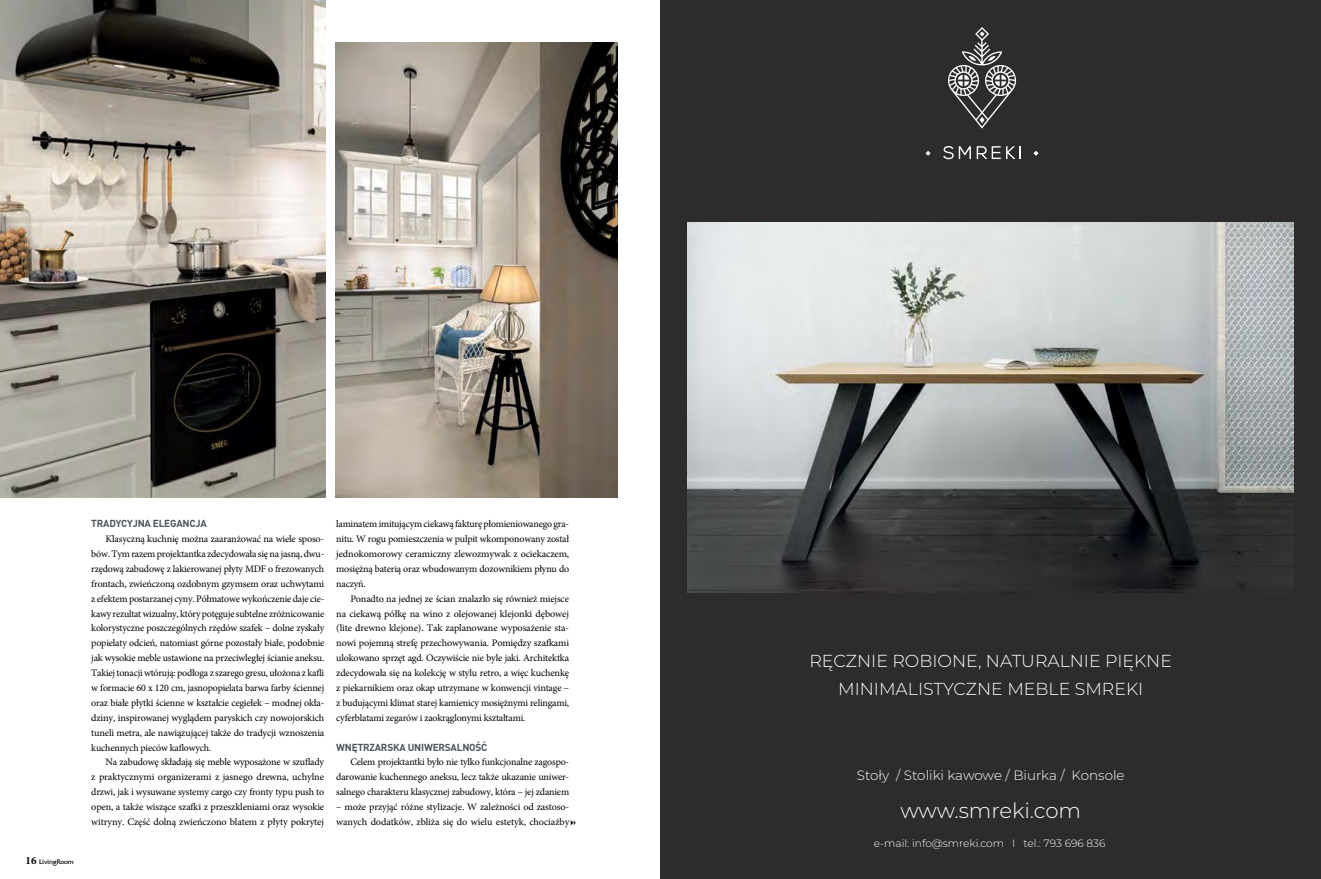
<style>
.page{position:relative;width:1321px;height:879px;background:#fff}
.page>*{position:absolute;margin:0;border:0;box-sizing:border-box;transform-origin:0 0}
.t1{font:300 21.2px "Montserrat";letter-spacing:-.005em;color:#fff}
.t2{font:300 17.3px/27.9px "Montserrat";color:#fff;text-align:center}
.t3{font:300 13.5px "Montserrat";color:#fff}
.t4{font:300 10.6px "Montserrat";color:#fff}
.t5{font:10px/14.9px "Minion Pro";letter-spacing:-.02em;color:#000;text-align:justify}
.t6{font:700 10px "DIN Pl";letter-spacing:-.02em;color:#4d555b}
.t7{font:7px "France Normal";letter-spacing:-.02em;color:#000}
.s1{font-family:"Minion Pro";font-weight:700;font-size:11px}
</style>
<div class="page">
<img style="left:0;top:0;width:325px;height:497px">
<img style="left:335px;top:43px;width:283px;height:454px">
<svg style="left:571px;top:820px;width:5px;height:5px"></svg>
<div style="left:660px;top:0;width:661px;height:879px;background:#2e2b2c"></div>
<svg style="left:943px;top:146px;width:28px;height:13px"></svg>
<svg style="left:977px;top:146px;width:44px;height:13px"></svg>
<svg style="left:926px;top:151px;width:5px;height:5px"></svg>
<svg style="left:1033px;top:151px;width:5px;height:5px"></svg>
<svg style="left:948px;top:27px;width:68px;height:102px"></svg>
<img style="left:687px;top:222px;width:607px;height:370px">
<p class="t7" style="left:26px;top:857px;width:50px"><span class="s1">16</span> LivingRoom</p>
<p class="t6" style="left:91px;top:517px;width:117px">TRADYCYJNA ELEGANCJA</p>
<p class="t5" style="left:91px;top:531px;width:235px;text-indent:14px">Klasyczną kuchnię można zaaranżować na wiele sposo&shy;bów. Tym razem projektantka zdecydowała się na jasną, dwu&shy;rzędową zabudowę z lakierowanej płyty MDF o frezowanych frontach, zwieńczoną ozdobnym gzymsem oraz uchwytami z efektem postarzanej cyny. Półmatowe wykończenie daje cie&shy;kawy rezultat wizualny, który potęguje subtelne zróżnicowanie kolorystyczne poszczególnych rzędów szafek – dolne zyskały popielaty odcień, natomiast górne pozostały białe, podobnie jak wysokie meble ustawione na przeciwległej ścianie aneksu.<br>Takiej tonacji wtórują: podłoga z szarego gresu, ułożona z kafli w formacie 60 x 120 cm, jasnopopielata barwa farby ściennej oraz białe płytki ścienne w kształcie cegiełek – modnej okła&shy;dziny, inspirowanej wyglądem paryskich czy nowojorskich tuneli metra, ale nawiązującej także do tradycji wznoszenia kuchennych pieców kaflowych.</p>
<p class="t5" style="left:91px;top:755px;width:234px;text-indent:14px">Na zabudowę składają się meble wyposażone w szuflady z praktycznymi organizerami z jasnego drewna, uchylne drzwi, jak i wysuwane systemy cargo czy fronty typu push to open, a także wiszące szafki z przeszkleniami oraz wysokie witryny. Część dolną zwieńczono blatem z płyty pokrytej</p>
<p class="t5" style="left:336px;top:517px;width:235px">laminatem imitującym ciekawą fakturę płomieniowanego gra&shy;nitu. W rogu pomieszczenia w pulpit wkomponowany został jednokomorowy ceramiczny zlewozmywak z ociekaczem, mosiężną baterią oraz wbudowanym dozownikiem płynu do naczyń.</p>
<p class="t5" style="left:336px;top:591px;width:234px;text-indent:14px">Ponadto na jednej ze ścian znalazło się również miejsce na ciekawą półkę na wino z olejowanej klejonki dębowej (lite drewno klejone). Tak zaplanowane wyposażenie sta&shy;nowi pojemną strefę przechowywania. Pomiędzy szafkami ulokowano sprzęt agd. Oczywiście nie byle jaki. Architektka zdecydowała się na kolekcję w stylu retro, a więc kuchenkę z piekarnikiem oraz okap utrzymane w konwencji vintage – z budującymi klimat starej kamienicy mosiężnymi relingami, cyferblatami zegarów i zaokrąglonymi kształtami.</p>
<p class="t6" style="left:336px;top:740px;width:153px">WNĘTRZARSKA UNIWERSALNOŚĆ</p>
<p class="t5" style="left:336px;top:755px;width:234px;text-indent:14px">Celem projektantki było nie tylko funkcjonalne zagospo&shy;darowanie kuchennego aneksu, lecz także ukazanie uniwer&shy;salnego charakteru klasycznej zabudowy, która – jej zdaniem</p>
<p class="t5" style="left:336px;top:799px;width:235px">– może przyjąć różne stylizacje. W zależności od zastoso&shy;wanych dodatków, zbliża się do wielu estetyk, chociażby</p>
<h2 class="t2" style="left:809px;top:646px;width:364px">RĘCZNIE ROBIONE, NATURALNIE PIĘKNE<br>MINIMALISTYCZNE MEBLE SMREKI</h2>
<h3 class="t3" style="left:857px;top:766px;width:269px">Stoły / Stoliki kawowe / Biurka / Konsole</h3>
<h1 class="t1" style="left:900px;top:796px;width:182px">www.smreki.com</h1>
<p class="t4" style="left:874px;top:835px;width:233px">e-mail: info@smreki.com I tel.: 793 696 836</p>
</div>
